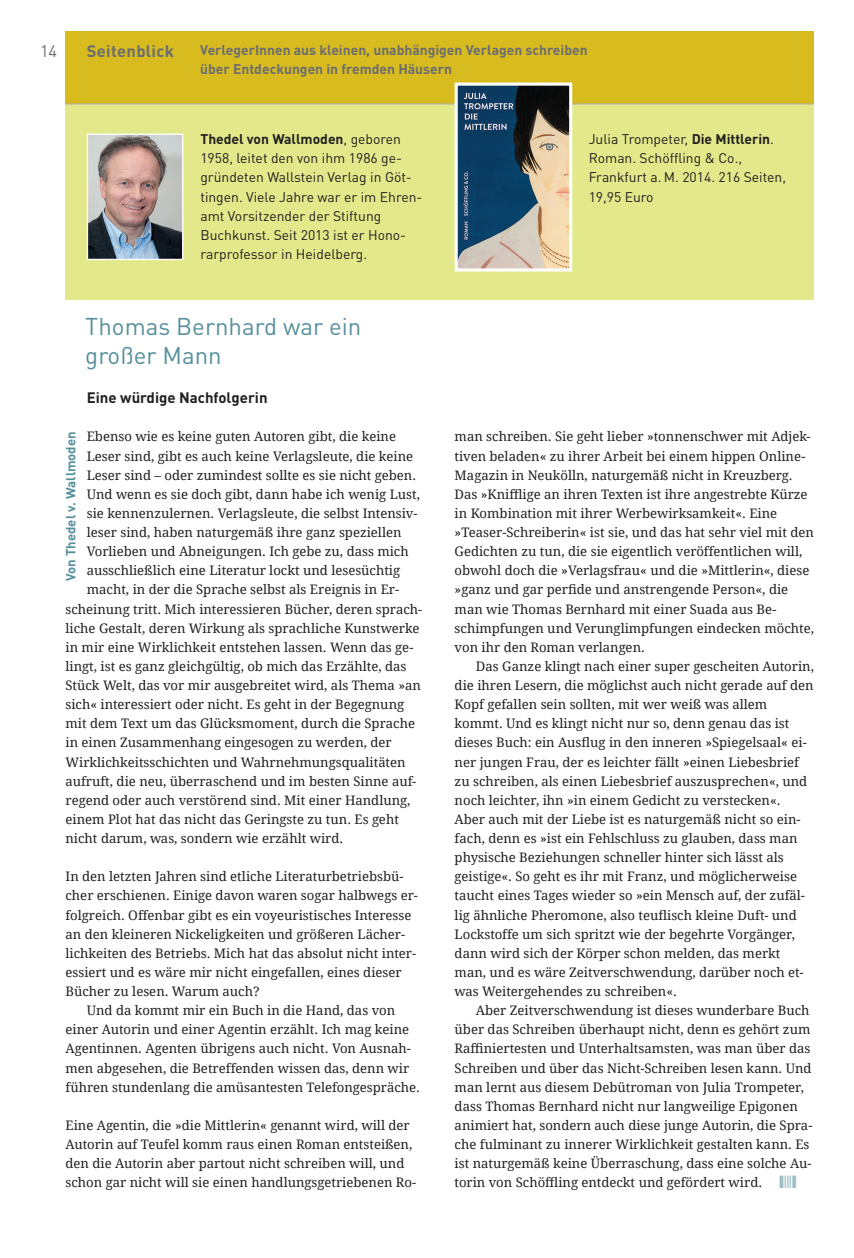
<style>
.page{position:relative;width:854px;height:1258px;background:#fff}
.page>*{position:absolute;margin:0;border:0;box-sizing:border-box;transform-origin:0 0}
.t1{font:24px/28.8px "DINOT";color:#56909c}
.t2{font:700 16.5px "DINOT";letter-spacing:.02em;color:#6c6d70}
.t3{font:16.5px "DINOT";color:#6c6d70}
.t4{font:700 15px "DINOT";color:#231f20}
.t5{font:13.8px/19px "DINOT";color:#231f20}
.t6{font:700 13.8px/19px "DINOT";color:#6c6d70}
.t7{font:13.2px/19px "Droid Serif";color:#231f20}
.t8{font:13.2px "Droid Serif 2";color:#231f20}
.t9{font:700 13.2px "DINOT";color:#56909c}
.s1{font-weight:700}
.s2{font-family:"Droid Serif"}
</style>
<div class="page">
<div style="left:66px;top:104px;width:748px;height:195px;background:#e3e98a"></div>
<div style="left:66px;top:32px;width:748px;height:72px;background:#d7bb1f"></div>
<hr style="left:66px;top:104px;width:748px;height:1px;background:#a8a9ad">
<img style="left:89px;top:136px;width:92px;height:122px">
<div style="left:87px;top:134px;width:96px;height:126px;border:1px solid #fff"></div>
<img style="left:459px;top:87px;width:109px;height:180px">
<div style="left:455px;top:83px;width:117px;height:188px;border:3px solid #fff"></div>
<p class="t3" style="left:40px;top:40px;width:19px">14</p>
<p class="t2" style="left:87px;top:40px;width:89px">Seitenblick</p>
<p class="t6" style="left:200px;top:40px;width:389px">VerlegerInnen aus kleinen, unabhängigen Verlagen schreiben über Entdeckungen in fremden Häusern</p>
<p class="t5" style="left:200px;top:129px;width:224px"><span class="s1">Thedel von Wallmoden</span>, geboren<br>1958, leitet den von ihm 1986 ge&shy;gründeten Wallstein Verlag in Göt&shy;tingen. Viele Jahre war er im Ehren&shy;amt Vorsitzender der Stiftung<br>Buchkunst. Seit 2013 ist er Hono&shy;rarprofessor in Heidelberg.</p>
<h1 class="t1" style="left:85px;top:311px;width:278px">Thomas Bernhard war ein großer Mann</h1>
<p class="t4" style="left:87px;top:387px;width:182px">Eine würdige Nachfolgerin</p>
<p class="t7" style="left:87px;top:427px;width:311px">Ebenso wie es keine guten Autoren gibt, die keine</p>
<p class="t7" style="left:87px;top:446px;width:328px">Leser sind, gibt es auch keine Verlagsleute, die keine</p>
<p class="t7" style="left:87px;top:465px;width:331px">Leser sind – oder zumindest sollte es sie nicht geben.</p>
<p class="t7" style="left:87px;top:485px;width:335px">Und wenn es sie doch gibt, dann habe ich wenig Lust,</p>
<p class="t7" style="left:87px;top:504px;width:332px">sie kennenzulernen. Verlagsleute, die selbst Intensiv-</p>
<p class="t7" style="left:87px;top:523px;width:316px">leser sind, haben naturgemäß ihre ganz speziellen</p>
<p class="t7" style="left:87px;top:542px;width:323px">Vorlieben und Abneigungen. Ich gebe zu, dass mich</p>
<p class="t7" style="left:87px;top:561px;width:315px">ausschließlich eine Literatur lockt und lesesüchtig</p>
<p class="t7" style="left:87px;top:580px;width:314px">macht, in der die Sprache selbst als Ereignis in Er-</p>
<p class="t7" style="left:66px;top:599px;width:358px">scheinung tritt. Mich interessieren Bücher, deren sprach-</p>
<p class="t7" style="left:66px;top:618px;width:356px">liche Gestalt, deren Wirkung als sprachliche Kunstwerke</p>
<p class="t7" style="left:66px;top:638px;width:350px">in mir eine Wirklichkeit entstehen lassen. Wenn das ge-</p>
<p class="t7" style="left:66px;top:657px;width:342px">lingt, ist es ganz gleichgültig, ob mich das Erzählte, das</p>
<p class="t7" style="left:66px;top:676px;width:357px">Stück Welt, das vor mir ausgebreitet wird, als Thema »an</p>
<p class="t7" style="left:66px;top:695px;width:340px">sich« interessiert oder nicht. Es geht in der Begegnung</p>
<p class="t7" style="left:66px;top:714px;width:351px">mit dem Text um das Glücksmoment, durch die Sprache</p>
<p class="t7" style="left:66px;top:733px;width:328px">in einen Zusammenhang eingesogen zu werden, der</p>
<p class="t7" style="left:66px;top:752px;width:342px">Wirklichkeitsschichten und Wahrnehmungsqualitäten</p>
<p class="t7" style="left:66px;top:771px;width:352px">aufruft, die neu, überraschend und im besten Sinne auf-</p>
<p class="t7" style="left:66px;top:791px;width:347px">regend oder auch verstörend sind. Mit einer Handlung,</p>
<p class="t7" style="left:66px;top:810px;width:335px">einem Plot hat das nicht das Geringste zu tun. Es geht</p>
<p class="t7" style="left:66px;top:829px;width:279px">nicht darum, was, sondern wie erzählt wird.</p>
<p class="t7" style="left:66px;top:867px;width:339px">In den letzten Jahren sind etliche Literaturbetriebsbü-</p>
<p class="t7" style="left:66px;top:886px;width:354px">cher erschienen. Einige davon waren sogar halbwegs er-</p>
<p class="t7" style="left:66px;top:905px;width:347px">folgreich. Offenbar gibt es ein voyeuristisches Interesse</p>
<p class="t7" style="left:66px;top:924px;width:341px">an den kleineren Nickeligkeiten und größeren Lächer-</p>
<p class="t7" style="left:66px;top:944px;width:352px">lichkeiten des Betriebs. Mich hat das absolut nicht inter-</p>
<p class="t7" style="left:66px;top:963px;width:338px">essiert und es wäre mir nicht eingefallen, eines dieser</p>
<p class="t7" style="left:66px;top:982px;width:196px">Bücher zu lesen. Warum auch?</p>
<p class="t7" style="left:87px;top:1001px;width:310px">Und da kommt mir ein Buch in die Hand, das von</p>
<p class="t7" style="left:66px;top:1020px;width:345px">einer Autorin und einer Agentin erzählt. Ich mag keine</p>
<p class="t7" style="left:66px;top:1039px;width:347px">Agentinnen. Agenten übrigens auch nicht. Von Ausnah-</p>
<p class="t7" style="left:66px;top:1058px;width:345px">men abgesehen, die Betreffenden wissen das, denn wir</p>
<p class="t7" style="left:66px;top:1077px;width:356px">führen stundenlang die amüsantesten Telefongespräche.</p>
<p class="t7" style="left:66px;top:1116px;width:352px">Eine Agentin, die »die Mittlerin« genannt wird, will der Autorin auf Teufel komm raus einen Roman entsteißen, den die Autorin aber partout nicht schreiben will, und schon gar nicht will sie einen handlungsgetriebenen Ro-</p>
<p class="t9" style="left:62px;top:581px;width:151px;rotate:-90deg">Von Thedel v. Wallmoden</p>
<p class="t5" style="left:589px;top:129px;width:199px">Julia Trompeter, <span class="s1">Die Mittlerin</span>.<br>Roman. Schöffling &amp; Co.,<br>Frankfurt a. M. 2014. 216 Seiten,<br>19,95 Euro</p>
<p class="t7" style="left:455px;top:427px;width:358px">man schreiben. Sie geht lieber »tonnenschwer mit Adjek&shy;tiven beladen« zu ihrer Arbeit bei einem hippen Online-<br>Magazin in Neukölln, naturgemäß nicht in Kreuzberg.</p>
<p class="t8" style="left:455px;top:486px;width:354px">Das »Knifflige an ihren Texten ist ihre angestrebte Kürze</p>
<p class="t7" style="left:455px;top:504px;width:361px">in Kombination mit ihrer Werbewirksamkeit«. Eine »Teaser-Schreiberin« ist sie, und das hat sehr viel mit den Gedichten zu tun, die sie eigentlich veröffentlichen will, obwohl doch die »Verlagsfrau« und die »Mittlerin«, diese</p>
<p class="t8" style="left:455px;top:581px;width:335px">»ganz und gar perfide und anstrengende Person«, die</p>
<p class="t7" style="left:455px;top:599px;width:361px">man wie Thomas Bernhard mit einer Suada aus Be&shy;schimpfungen und Verunglimpfungen eindecken möchte, von ihr den Roman verlangen.</p>
<p class="t7" style="left:455px;top:657px;width:361px;text-indent:21px">Das Ganze klingt nach einer super gescheiten Autorin, die ihren Lesern, die möglichst auch nicht gerade auf den Kopf gefallen sein sollten, mit wer weiß was allem kommt. Und es klingt nicht nur so, denn genau das ist</p>
<p class="t8" style="left:455px;top:734px;width:354px">dieses Buch: ein Ausflug in den inneren »Spiegelsaal« ei<span class="s2">-</span></p>
<p class="t7" style="left:455px;top:752px;width:354px">ner jungen Frau, der es leichter fällt »einen Liebesbrief zu schreiben, als einen Liebesbrief auszusprechen«, und noch leichter, ihn »in einem Gedicht zu verstecken«.<br>Aber auch mit der Liebe ist es naturgemäß nicht so ein&shy;fach, denn es »ist ein Fehlschluss zu glauben, dass man physische Beziehungen schneller hinter sich lässt als geistige«. So geht es ihr mit Franz, und möglicherweise taucht eines Tages wieder so »ein Mensch auf, der zufäl-</p>
<p class="t8" style="left:455px;top:906px;width:344px">lig ähnliche Pheromone, also teuflisch kleine Duft- und</p>
<p class="t7" style="left:455px;top:924px;width:350px">Lockstoffe um sich spritzt wie der begehrte Vorgänger, dann wird sich der Körper schon melden, das merkt man, und es wäre Zeitverschwendung, darüber noch et&shy;was Weitergehendes zu schreiben«.</p>
<p class="t7" style="left:455px;top:1001px;width:357px;text-align:right">Aber Zeitverschwendung ist dieses wunderbare Buch über das Schreiben überhaupt nicht, denn es gehört zum</p>
<p class="t8" style="left:455px;top:1040px;width:357px">Raffiniertesten und Unterhaltsamsten, was man über das</p>
<p class="t7" style="left:455px;top:1058px;width:359px">Schreiben und über das Nicht-Schreiben lesen kann. Und man lernt aus diesem Debütroman von Julia Trompeter, dass Thomas Bernhard nicht nur langweilige Epigonen animiert hat, sondern auch diese junge Autorin, die Spra&shy;che fulminant zu innerer Wirklichkeit gestalten kann. Es ist naturgemäß keine Überraschung, dass eine solche Au-</p>
<p class="t8" style="left:455px;top:1174px;width:309px">torin von Schöffling entdeckt und gefördert wird.</p>
</div>
